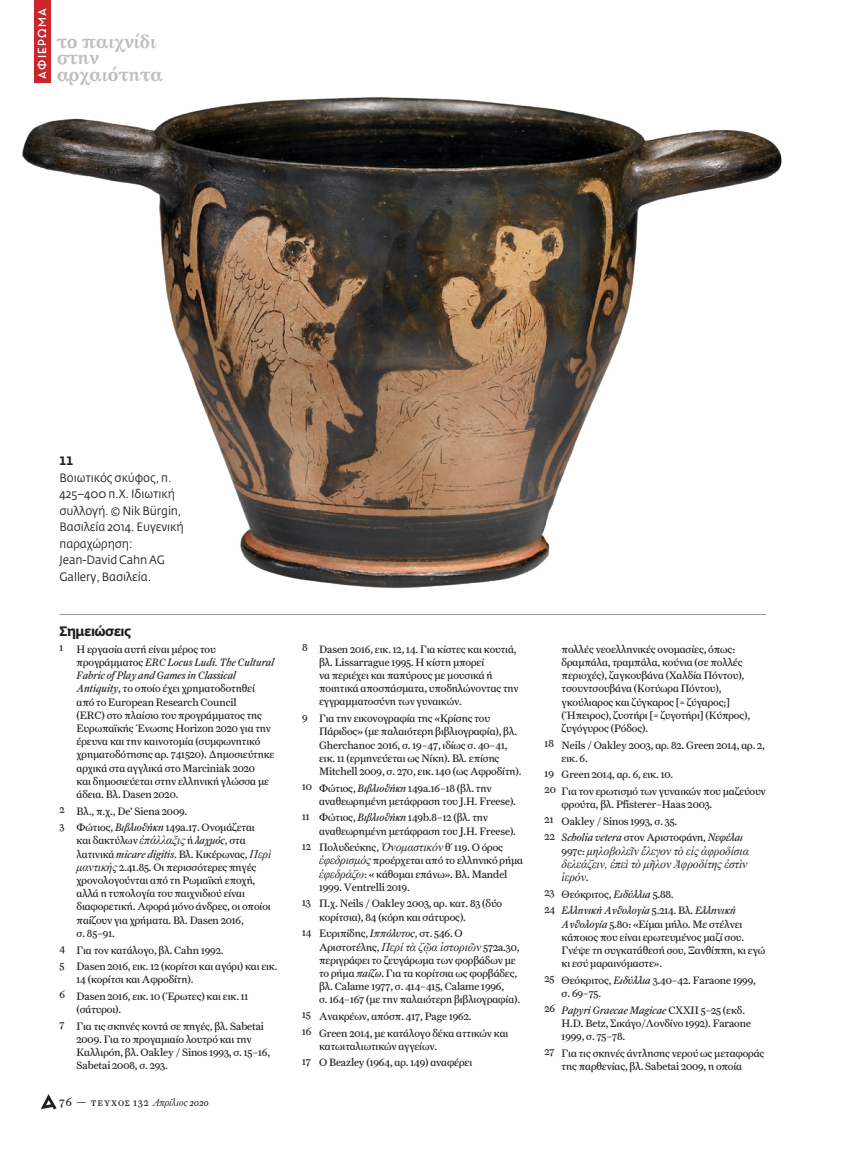
<style>
.page{position:relative;width:851px;height:1149px;background:#fff}
.page>*{position:absolute;margin:0;border:0;box-sizing:border-box;transform-origin:0 0}
.t1{font:18px/16.5px "SK Aris Pol Uni W Black";letter-spacing:-.02em;color:#bcbec0}
.t2{font:700 13.5px "Fedra Sans Greek";letter-spacing:-.04em;color:#231f20}
.t3{font:12px/16.5px "Fedra Sans Greek";letter-spacing:-.01em;color:#231f20;scale:.96 1}
.t4{font:italic 12px/13.2px "Times New Roman";letter-spacing:-.01em;color:#231f20}
.t5{font:700 12px "Neutraface Display Greek";letter-spacing:.1em;color:#fff}
.t6{font:12px "Fedra Sans Greek Bold TF";color:#231f20;scale:.96 1}
.t7{font:10.8px/13.2px "Farnham Text GR";letter-spacing:-.01em;color:#231f20}
.t8{font:italic 10.8px/16.6px "Farnham Text GR";letter-spacing:-.01em;color:#231f20}
.t9{font:10.5px "Farnham Text GR";letter-spacing:.095em;color:#231f20;scale:.96 1}
.s1{font-style:italic}
.s2{font-family:"Times New Roman";font-style:italic;font-size:12px}
.s3{font-size:12px}
.s4{font-family:"Farnham Display GR";font-weight:300;font-style:italic}
.s5{font-style:italic;font-size:9.3px}
.s6{font-family:"Farnham Text GR";font-style:normal;font-size:10.8px}
.s7{font-style:normal}
</style>
<div class="page">
<svg style="left:41px;top:1094px;width:16px;height:14px"></svg>
<div style="left:34px;top:0;width:17px;height:83px;background:#c9252b"></div>
<hr style="left:60px;top:614px;width:705px;height:1px;background:#949698">
<img style="left:22px;top:97px;width:760px;height:492px">
<p class="t5" style="left:36px;top:79px;width:72px;rotate:-90deg">ΑΦΙΕΡΩΜΑ</p>
<h1 class="t1" style="left:57px;top:32px;width:107px">το παιχνίδι στην αρχαιότητα</h1>
<p class="t6" style="left:60px;top:454px;width:16px">11</p>
<p class="t3" style="left:60px;top:469px;width:131px">Βοιωτικός σκύφος, π.<br>425–400 π.Χ. Ιδιωτική συλλογή. © Nik Bürgin,<br>Βασιλεία 2014. Ευγενική παραχώρηση:<br>Jean-David Cahn AG<br>Gallery, Βασιλεία.</p>
<p class="t2" style="left:60px;top:623px;width:73px">Σημειώσεις</p>
<p class="t7" style="left:77px;top:642px;width:199px;text-indent:-17px">1 Η εργασία αυτή είναι μέρος του προγράμματος <span class="s1">ERC Locus Ludi. The Cultural Fabric of Play and Games in Classical Antiquity</span>, το οποίο έχει χρηματοδοτηθεί από το European Research Council<br>(ERC) στο πλαίσιο του προγράμματος της Ευρωπαϊκής Ένωσης Horizon 2020 για την έρευνα και την καινοτομία (συμφωνητικό χρηματοδότησης αρ. 741520). Δημοσιεύτηκε αρχικά στα αγγλικά στο Marciniak 2020<br>και δημοσιεύεται στην ελληνική γλώσσα με άδεια. Βλ. Dasen 2020.</p>
<p class="t7" style="left:60px;top:802px;width:197px;line-height:16.6px">2 Βλ., π.χ., De’ Siena 2009.<br>3 Φώτιος, <span class="s1">Bιβλιοθήκη</span> 149a.17. Ονομάζεται</p>
<p class="t7" style="left:77px;top:833px;width:196px">και δακτύλων <span class="s2">ἐπάλλαξις</span> ή <span class="s1">λαχμός</span>, στα λατινικά <span class="s1">micare digitis</span>. Βλ. Κικέρωνας, <span class="s2">Περὶ μαντικής</span> 2.41.85. Οι περισσότερες πηγές χρονολογούνται από τη Ρωμαϊκή εποχή, αλλά η τυπολογία του παιχνιδιού είναι διαφορετική. Αφορά μόνο άνδρες, οι οποίοι παίζουν για χρήματα. Βλ. Dasen 2016,<br>σ. 85–91.</p>
<p class="t7" style="left:60px;top:941px;width:219px;line-height:16.6px">4 Για τον κατάλογο, βλ. Cahn 1992.<br>5 Dasen 2016, εικ. 12 (κορίτσι και αγόρι) και εικ.</p>
<p class="t7" style="left:60px;top:971px;width:190px;line-height:16.6px;text-indent:17px">14 (κορίτσι και Αφροδίτη).<br>6 Dasen 2016, εικ. 10 (Έρωτες) και εικ. 11</p>
<p class="t7" style="left:60px;top:1000px;width:206px;line-height:16.6px;text-indent:17px">(σάτυροι).<br>7 Για τις σκηνές κοντά σε πηγές, βλ. Sabetai</p>
<p class="t7" style="left:77px;top:1032px;width:195px">2009. Για το προγαμιαίο λουτρό και την<br>Καλλιρόη, βλ. Oakley / Sinos 1993, σ. 15–16,<br>Sabetai 2008, σ. 293.</p>
<p class="t9" style="left:60px;top:1096px;width:157px"><span class="s3">76 —</span> teyχοσ 132 <span class="s4">Απρίλιος</span> <span class="s5">2020</span></p>
<p class="t7" style="left:319px;top:642px;width:201px;text-indent:-17px">8 Dasen 2016, εικ. 12, 14. Για κίστες και κουτιά, βλ. Lissarrague 1995. Η κίστη μπορεί<br>να περιέχει και παπύρους με μουσικά ή ποιητικά αποσπάσματα, υποδηλώνοντας την εγγραμματοσύνη των γυναικών.</p>
<p class="t7" style="left:319px;top:711px;width:204px;text-indent:-17px">9 Για την εικονογραφία της «Κρίσης του Πάριδος» (με παλαιότερη βιβλιογραφία), βλ.<br>Gherchanoc 2016, σ. 19–47, ιδίως σ. 40–41, εικ. 11 (ερμηνεύεται ως Νίκη). Βλ. επίσης Mitchell 2009, σ. 270, εικ. 140 (ως Αφροδίτη).</p>
<p class="t7" style="left:319px;top:781px;width:198px;text-indent:-17px">10 Φώτιος, <span class="s1">Bιβλιοθήκη</span> 149a.16–18 (βλ. την αναθεωρημένη μετάφραση του J.H. Freese).</p>
<p class="t7" style="left:319px;top:810px;width:198px;text-indent:-17px">11 Φώτιος, <span class="s1">Bιβλιοθήκη</span> 149b.8–12 (βλ. την αναθεωρημένη μετάφραση του J.H. Freese).</p>
<p class="t7" style="left:319px;top:840px;width:205px;text-indent:-17px">12 Πολυδεύκης, <span class="s2">Ὀνoμαστικόν</span> θ΄ 119. Ο όρος <span class="s2">ἐφεδρισμός</span> προέρχεται από το ελληνικό ρήμα <span class="s2">ἐφεδράζω</span>: « κάθομαι επάνω». Βλ. Mandel 1999. Ventrelli 2019.</p>
<p class="t7" style="left:319px;top:897px;width:184px;text-indent:-17px">13 Π.χ. Neils / Oakley 2003, αρ. κατ. 83 (δύο κορίτσια), 84 (κόρη και σάτυρος).</p>
<p class="t7" style="left:319px;top:926px;width:202px;text-indent:-17px">14 Eυριπίδης, <span class="s1">Ιππόλυτος</span>, στ. 546. Ο Αριστοτέλης, <span class="s2">Περί τὰ ζῷα ἱστοριῶν</span> 572a.30, περιγράφει το ζευγάρωμα των φορβάδων με το ρήμα <span class="s1">παίζω</span>. Για τα κορίτσια ως φορβάδες, βλ. Calame 1977, σ. 414–415, Calame 1996,<br>σ. 164–167 (με την παλαιότερη βιβλιογραφία).</p>
<p class="t7" style="left:302px;top:1007px;width:208px;line-height:16.6px">15 Ανακρέων, απόσπ. 417, Page 1962.<br>16 Green 2014, με κατάλογο δέκα αττικών και</p>
<p class="t7" style="left:302px;top:1037px;width:172px;line-height:16.6px;text-indent:17px">κατωιταλιωτικών αγγείων.<br>17 Ο Beazley (1964, αρ. 149) αναφέρει</p>
<p class="t7" style="left:561px;top:642px;width:190px">πολλές νεοελληνικές ονομασίες, όπως: δραμπάλα, τραμπάλα, κούνια (σε πολλές περιοχές), ζαγκουβάνα (Χαλδία Πόντου), τσουντσουβάνα (Kοτύωρα Πόντου), γκούλιαρος και ζύγκαρος [= ζύγαρος;] (Ήπειρος), ζυοτήρι [= ζυγοτήρι] (Κύπρος), ζυγόγυρος (Ρόδος).</p>
<p class="t7" style="left:561px;top:738px;width:205px;text-indent:-17px">18 Neils / Oakley 2003, αρ. 82. Green 2014, αρ. 2, εικ. 6.</p>
<p class="t7" style="left:544px;top:766px;width:223px;line-height:16.6px">19 Green 2014, αρ. 6, εικ. 10.<br>20 Για τον ερωτισμό των γυναικών που μαζεύουν</p>
<p class="t7" style="left:544px;top:796px;width:200px;line-height:16.6px;text-indent:17px">φρούτα, βλ. Pfisterer–Haas 2003.<br>21 Oakley / Sinos 1993, σ. 35.<br>22 <span class="s1">Scholia vetera</span> στον Αριστοφάνη, <span class="s1">Νεφέλαι</span></p>
<p class="t4" style="left:561px;top:843px;width:189px"><span class="s6">997c:</span> μηλοβολεῖν ἔλεγον τὸ εἰς ἀφροδίσια δελεάζειν, ἐπεὶ τὸ μῆλον Ἀφροδίτης ἐστὶν ἱερόν<span class="s6">.</span></p>
<p class="t8" style="left:544px;top:886px;width:193px"><span class="s7">23 Θεόκριτος,</span> Ειδύλλια <span class="s7">5.88.<br>24</span> Ελληνική Ανθολογία <span class="s7">5.214. Βλ.</span> Ελληνική</p>
<p class="t7" style="left:561px;top:917px;width:205px"><span class="s1">Ανθολογία</span> 5.80: «Είμαι μήλο. Με στέλνει κάποιος που είναι ερωτευμένος μαζί σου.<br>Γνέψε τη συγκατάθεσή σου, Ξανθίππη, κι εγώ κι εσύ μαραινόμαστε».</p>
<p class="t7" style="left:561px;top:973px;width:196px;text-indent:-17px">25 Θεόκριτος, <span class="s1">Ειδύλλια</span> 3.40–42. Faraone 1999, σ. 69–75.</p>
<p class="t7" style="left:561px;top:1003px;width:191px;text-indent:-17px">26 <span class="s1">Papyri Graecae Magicae</span> CXXII 5–25 (εκδ.<br>H.D. Betz, Σικάγο/Λονδίνο 1992). Faraone<br>1999, σ. 75–78.</p>
<p class="t7" style="left:544px;top:1045px;width:221px;text-align:center">27 Για τις σκηνές άντλησης νερού ως μεταφοράς της παρθενίας, βλ. Sabetai 2009, η οποία</p>
</div>
